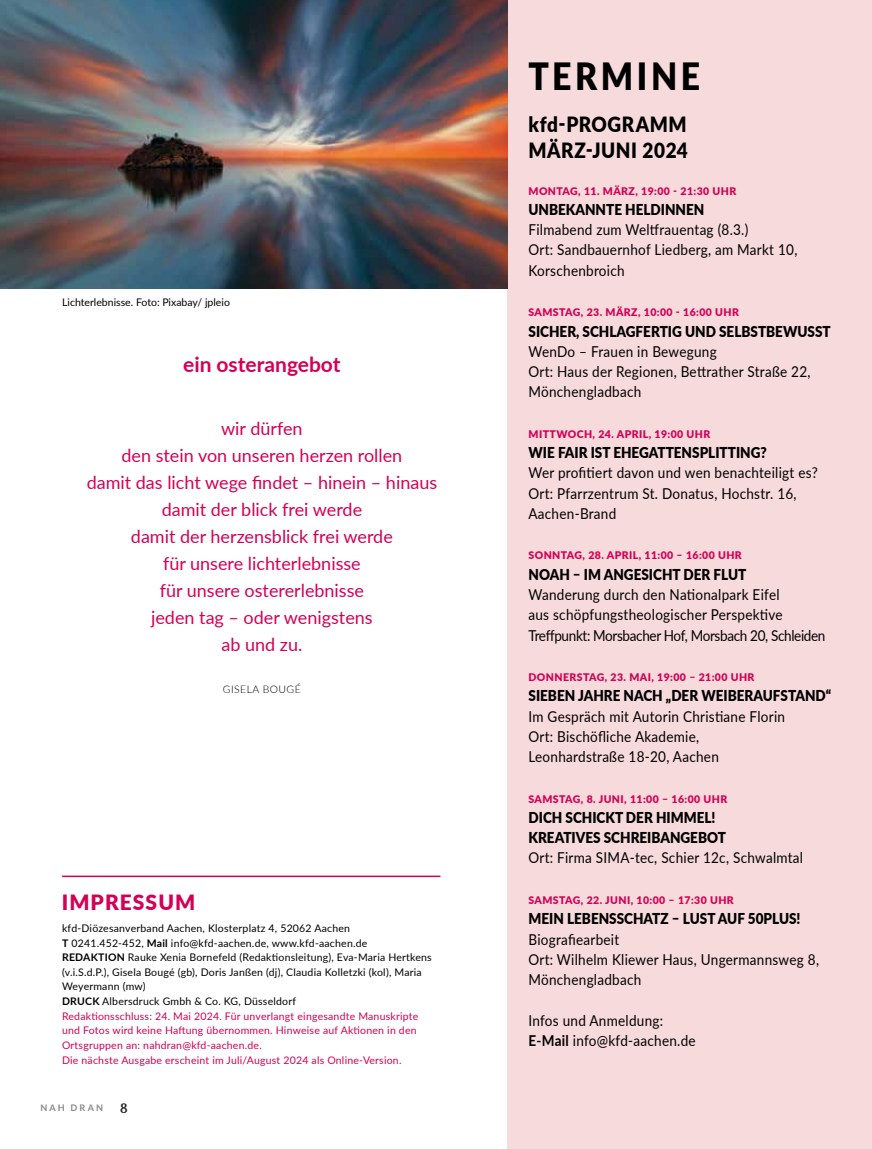
<style>
.page{position:relative;width:872px;height:1149px;background:#fff}
.page>*{position:absolute;margin:0;border:0;box-sizing:border-box;transform-origin:0 0}
.t1{font:900 37.5px "Lato";letter-spacing:.105em;color:#000;scale:.9 1}
.t2{font:900 21px/25.5px "Lato";letter-spacing:.03em;color:#000;scale:.9 1}
.t3{font:700 21px "Lato";letter-spacing:-.005em;color:#d40055}
.t4{font:900 21px "Lato";letter-spacing:.05em;color:#d40055}
.t5{font:18px/27px "Lato";color:#d40055;text-align:center}
.t6{font:15px/20.2px "Lato";letter-spacing:.02em;color:#000;scale:.9 1}
.t7{font:900 15px/20.2px "Lato";color:#000;scale:.9 1}
.t8{font:700 13.5px "Weidemann Std";color:#282829}
.t9{font:10.5px/14.7px "Lato";letter-spacing:.02em;color:#000}
.t10{font:900 10.5px "Lato";letter-spacing:.04em;color:#d40055}
.t11{font:10.5px "Lato";color:#000}
.t12{font:300 10.5px "Lato";letter-spacing:.04em;color:#000}
.t13{font:700 9.15px "Lato";letter-spacing:.225em;color:#87888a}
.s1{font-weight:700}
.s2{color:#d40055}
</style>
<div class="page">
<div style="left:507px;top:0;width:365px;height:1148px;background:#f7dadb"></div>
<hr style="left:62px;top:875px;width:378px;height:1px;background:#d40055">
<img style="left:0;top:0;width:507px;height:288px">
<p class="t11" style="left:62px;top:294px;width:169px">Lichterlebnisse. Foto: Pixabay/ jpleio</p>
<h2 class="t3" style="left:183px;top:348px;width:159px">ein osterangebot</h2>
<p class="t5" style="left:87px;top:414px;width:352px">wir dürfen<br>den stein von unseren herzen rollen<br>damit das licht wege findet – hinein – hinaus damit der blick frei werde<br>damit der herzensblick frei werde<br>für unsere lichterlebnisse<br>für unsere ostererlebnisse<br>jeden tag – oder wenigstens<br>ab und zu.</p>
<p class="t12" style="left:223px;top:681px;width:79px">GISELA BOUGÉ</p>
<h2 class="t4" style="left:62px;top:886px;width:135px">IMPRESSUM</h2>
<p class="t9" style="left:62px;top:920px;width:371px">kfd-Diözesanverband Aachen, Klosterplatz 4, 52062 Aachen<br><span class="s1">T</span> 0241.452-452, <span class="s1">Mail</span> info@kfd-aachen.de, www.kfd-aachen.de <span class="s1">REDAKTION</span> Rauke Xenia Bornefeld (Redaktionsleitung), Eva-Maria Hertkens (v.i.S.d.P.), Gisela Bougé (gb), Doris Janßen (dj), Claudia Kolletzki (kol), Maria Weyermann (mw)<br><span class="s1">DRUCK</span> Albersdruck Gmbh &amp; Co. KG, Düsseldorf<br><span class="s2">Redaktionsschluss: 24. Mai 2024. Für unverlangt eingesandte Manuskripte und Fotos wird keine Haftung übernommen. Hinweise auf Aktionen in den Ortsgruppen an: nahdran@kfd-aachen.de.<br>Die nächste Ausgabe erscheint im Juli/August 2024 als Online-Version.</span></p>
<p class="t13" style="left:40px;top:1100px;width:64px">NAH DRAN</p>
<p class="t8" style="left:120px;top:1098px;width:9px">8</p>
<h1 class="t1" style="left:528px;top:48px;width:193px">TERMINE</h1>
<h2 class="t2" style="left:528px;top:111px;width:179px">kfd-PROGRAMM<br>MÄRZ-JUNI 2024</h2>
<p class="t10" style="left:528px;top:183px;width:209px">MONTAG, 11. MÄRZ, 19:00 - 21:30 UHR</p>
<p class="t7" style="left:528px;top:198px;width:197px">UNBEKANNTE HELDINNEN</p>
<p class="t6" style="left:528px;top:219px;width:300px">Filmabend zum Weltfrauentag (8.3.)<br>Ort: Sandbauernhof Liedberg, am Markt 10,<br>Korschenbroich</p>
<p class="t10" style="left:528px;top:304px;width:212px">SAMSTAG, 23. MÄRZ, 10:00 - 16:00 UHR</p>
<p class="t7" style="left:528px;top:320px;width:337px">SICHER, SCHLAGFERTIG UND SELBSTBEWUSST</p>
<p class="t6" style="left:528px;top:340px;width:315px">WenDo – Frauen in Bewegung<br>Ort: Haus der Regionen, Bettrather Straße 22,<br>Mönchengladbach</p>
<p class="t10" style="left:528px;top:426px;width:183px">MITTWOCH, 24. APRIL, 19:00 UHR</p>
<p class="t7" style="left:528px;top:441px;width:266px">WIE FAIR IST EHEGATTENSPLITTING?</p>
<p class="t6" style="left:528px;top:462px;width:323px">Wer profitiert davon und wen benachteiligt es?<br>Ort: Pfarrzentrum St. Donatus, Hochstr. 16,<br>Aachen-Brand</p>
<p class="t10" style="left:528px;top:547px;width:215px">SONNTAG, 28. APRIL, 11:00 – 16:00 UHR</p>
<p class="t7" style="left:528px;top:563px;width:244px">NOAH – IM ANGESICHT DER FLUT</p>
<p class="t6" style="left:528px;top:583px;width:331px">Wanderung durch den Nationalpark Eifel<br>aus schöpfungstheologischer Perspektive<br>Treffpunkt: Morsbacher Hof, Morsbach 20, Schleiden</p>
<p class="t10" style="left:528px;top:669px;width:227px">DONNERSTAG, 23. MAI, 19:00 – 21:00 UHR</p>
<p class="t7" style="left:528px;top:684px;width:338px">SIEBEN JAHRE NACH „DER WEIBERAUFSTAND“</p>
<p class="t6" style="left:528px;top:705px;width:286px">Im Gespräch mit Autorin Christiane Florin<br>Ort: Bischöfliche Akademie,<br>Leonhardstraße 18-20, Aachen</p>
<p class="t10" style="left:528px;top:790px;width:200px">SAMSTAG, 8. JUNI, 11:00 – 16:00 UHR</p>
<p class="t7" style="left:528px;top:806px;width:221px">DICH SCHICKT DER HIMMEL!<br>KREATIVES SCHREIBANGEBOT</p>
<p class="t6" style="left:528px;top:847px;width:306px">Ort: Firma SIMA-tec, Schier 12c, Schwalmtal</p>
<p class="t10" style="left:528px;top:891px;width:207px">SAMSTAG, 22. JUNI, 10:00 – 17:30 UHR</p>
<p class="t7" style="left:528px;top:907px;width:304px">MEIN LEBENSSCHATZ – LUST AUF 50PLUS!</p>
<p class="t6" style="left:528px;top:928px;width:324px">Biografiearbeit<br>Ort: Wilhelm Kliewer Haus, Ungermannsweg 8,<br>Mönchengladbach</p>
<p class="t6" style="left:528px;top:1009px;width:187px">Infos und Anmeldung:<br><span class="s1">E-Mail</span> info@kfd-aachen.de</p>
</div>
